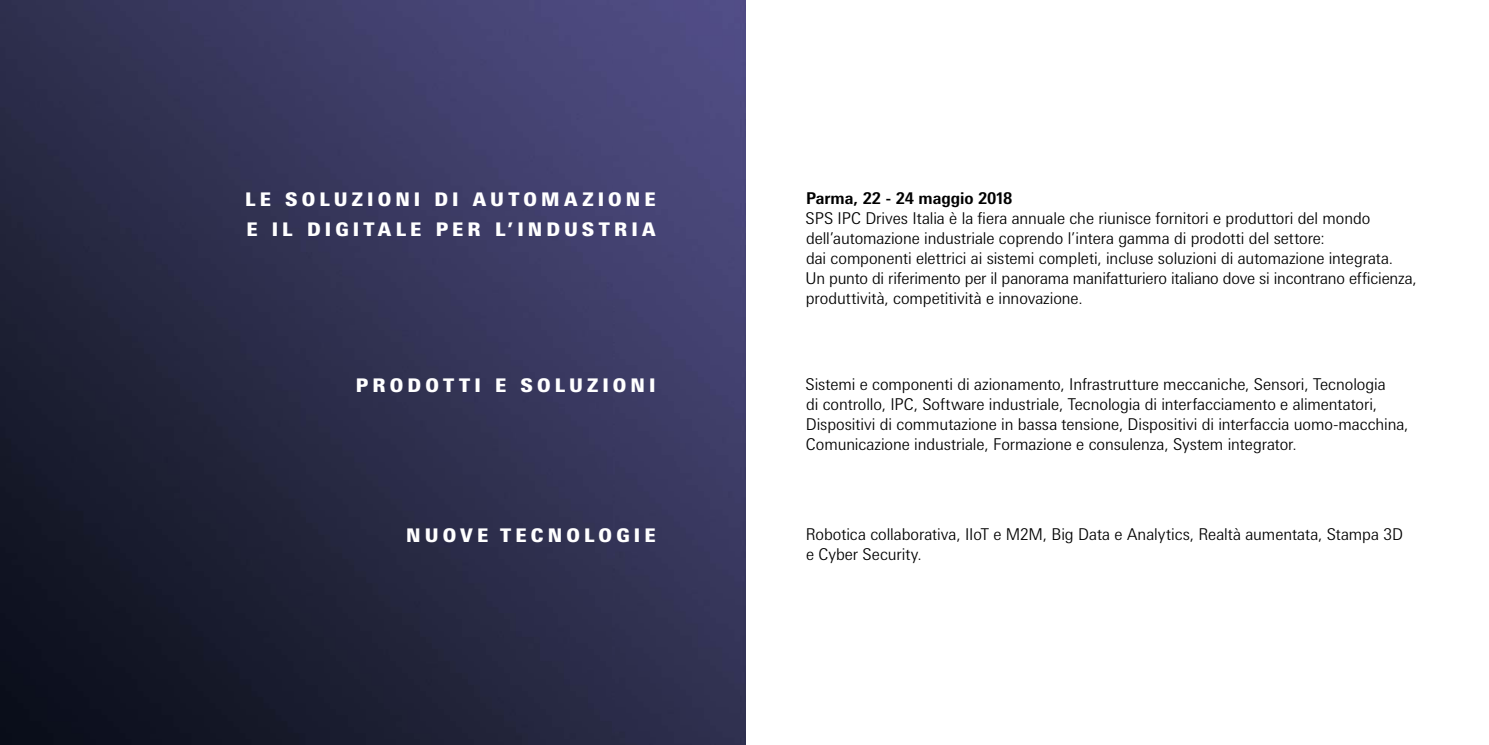
<style>
.page{position:relative;width:1489px;height:745px;background:#fff}
.page>*{position:absolute;margin:0;border:0;box-sizing:border-box;transform-origin:0 0}
.t1{font:900 18.75px/30px "Messe Univers";letter-spacing:.22em;color:#fff}
.t2{font:300 16.25px/20px "Messe Univers";letter-spacing:-.01em;color:#000}
.t3{font:700 16.25px "Messe Univers";letter-spacing:-.005em;color:#000}
</style>
<div class="page">
<img style="left:0;top:0;width:745px;height:744px">
<p class="t1" style="left:245px;top:184px;width:412px">LE SOLUZIONI DI AUTOMAZIONE<br>E IL DIGITALE PER L’INDUSTRIA</p>
<p class="t3" style="left:806px;top:188px;width:208px">Parma, 22 - 24 maggio 2018</p>
<p class="t2" style="left:805px;top:208px;width:612px">SPS IPC Drives Italia è la fiera annuale che riunisce fornitori e produttori del mondo dell’automazione industriale coprendo l’intera gamma di prodotti del settore:<br>dai componenti elettrici ai sistemi completi, incluse soluzioni di automazione integrata.<br>Un punto di riferimento per il panorama manifatturiero italiano dove si incontrano efficienza, produttività, competitività e innovazione.</p>
<p class="t1" style="left:356px;top:370px;width:301px">PRODOTTI E SOLUZIONI</p>
<p class="t2" style="left:805px;top:374px;width:604px">Sistemi e componenti di azionamento, Infrastrutture meccaniche, Sensori, Tecnologia<br>di controllo, IPC, Software industriale, Tecnologia di interfacciamento e alimentatori, Dispositivi di commutazione in bassa tensione, Dispositivi di interfaccia uomo-macchina, Comunicazione industriale, Formazione e consulenza, System integrator.</p>
<p class="t1" style="left:406px;top:519px;width:251px">NUOVE TECNOLOGIE</p>
<p class="t2" style="left:805px;top:523px;width:599px">Robotica collaborativa, IIoT e M2M, Big Data e Analytics, Realtà aumentata, Stampa 3D e Cyber Security.</p>
</div>
